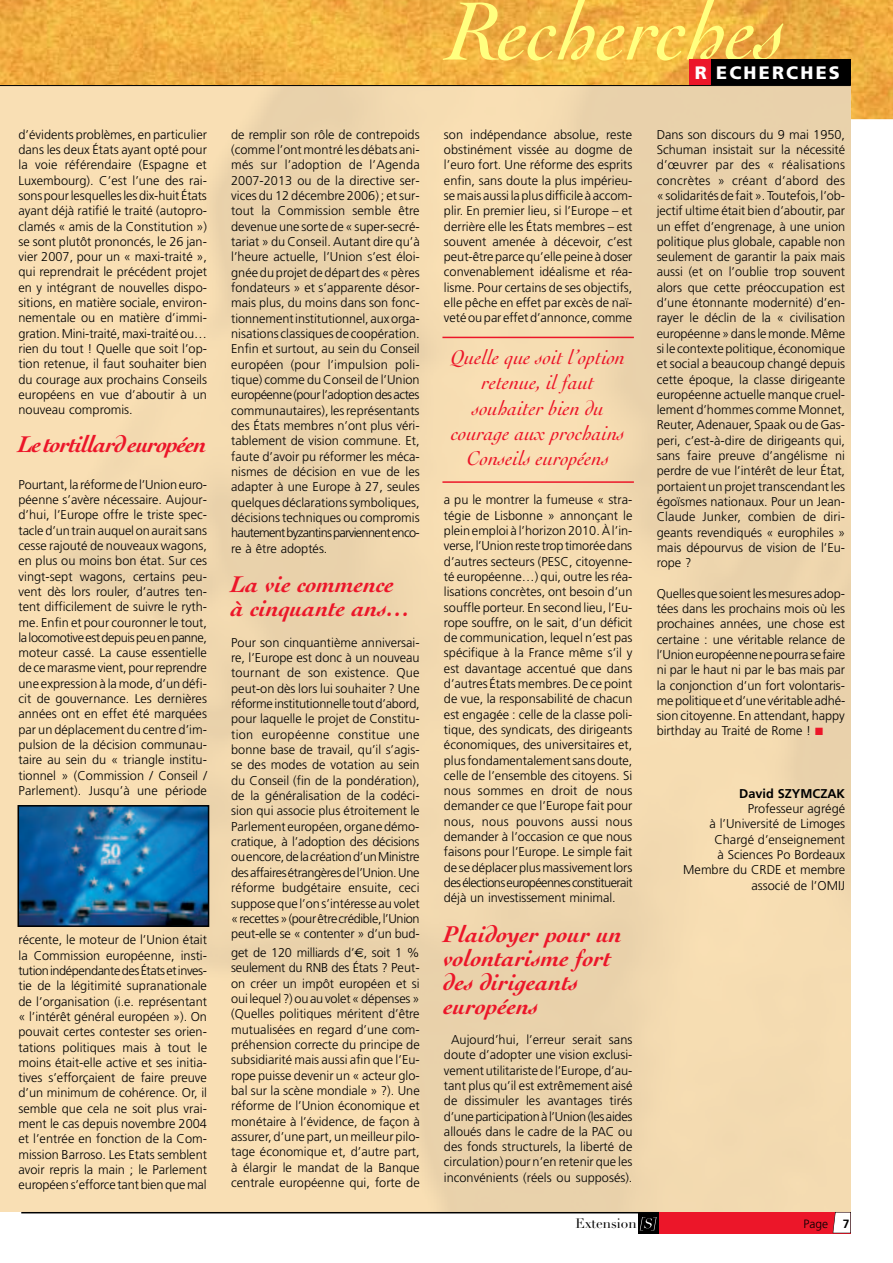
<style>
.page{position:relative;width:893px;height:1263px;background:#fff}
.page>*{position:absolute;margin:0;border:0;box-sizing:border-box;transform-origin:0 0}
.t1{font:italic 87.15px "Cochin";color:#ffff80}
.t2{font:italic 700 24px/24px "Cochin";color:#ec1629}
.t3{font:italic 700 24px "Cochin";letter-spacing:-.04em;color:#ec1629}
.t4{font:italic 21px/25.2px "Cochin";color:#ec1629;text-align:center}
.t5{font:900 18px "Frutiger";letter-spacing:.12em;color:#fff}
.t6{font:13.5px "Didot LH";color:#000}
.t7{font:300 12.75px/15.3px "Frutiger";color:#000;text-align:justify}
.t8{font:700 12.75px "Frutiger";color:#000}
.t9{font:300 12px "Frutiger";color:#000}
.s1{font-family:"Euro Sans";font-weight:400}
.s2{color:#ec1629}
.s3{font-weight:700}
</style>
<div class="page">
<div style="left:0;top:85px;width:850px;height:1127px;background:#f9dfb4"></div>
<img style="left:0;top:0;width:892px;height:119px">
<div style="left:710px;top:60px;width:140px;height:25px;background:#000"></div>
<div style="left:689px;top:60px;width:21px;height:25px;background:#ec1629"></div>
<hr style="left:21px;top:1212px;width:638px;height:1px;background:#000">
<div style="left:638px;top:1212px;width:21px;height:21px;background:#000"></div>
<svg style="left:639px;top:1217px;width:17px;height:13px"></svg>
<div style="left:659px;top:1212px;width:191px;height:21px;background:#ec1629"></div>
<svg style="left:832px;top:1212px;width:18px;height:21px"></svg>
<hr style="left:0;top:85px;width:850px;height:1px;background:#000">
<hr style="left:442px;top:481px;width:192px;height:2px;background:#ec1629">
<hr style="left:442px;top:337px;width:192px;height:1px;background:#ec1629">
<img style="left:21px;top:808px;width:185px;height:116px">
<div style="left:18px;top:805px;width:191px;height:122px;border:2px solid #000"></div>
<p class="t7" style="left:19px;top:128px;width:190px">d’évidents problèmes, en particulier dans les deux États ayant opté pour la voie référendaire (Espagne et Luxembourg). C’est l’une des rai&shy;sons pour lesquelles les dix-huit États ayant déjà ratifié le traité (autopro&shy;clamés « amis de la Constitution ») se sont plutôt prononcés, le 26 jan&shy;vier 2007, pour un « maxi-traité », qui reprendrait le précédent projet en y intégrant de nouvelles dispo&shy;sitions, en matière sociale, environ&shy;nementale ou en matière d’immi&shy;gration. Mini-traité, maxi-traité ou… rien du tout ! Quelle que soit l’op&shy;tion retenue, il faut souhaiter bien du courage aux prochains Conseils européens en vue d’aboutir à un nouveau compromis.</p>
<h2 class="t3" style="left:19px;top:435px;width:190px">Le tortillard européen</h2>
<p class="t7" style="left:19px;top:478px;width:190px">Pourtant, la réforme de l’Union euro&shy;péenne s’avère nécessaire. Aujour&shy;d’hui, l’Europe offre le triste spec&shy;tacle d’un train auquel on aurait sans cesse rajouté de nouveaux wagons, en plus ou moins bon état. Sur ces vingt-sept wagons, certains peu&shy;vent dès lors rouler, d’autres ten&shy;tent difficilement de suivre le ryth&shy;me. Enfin et pour couronner le tout, la locomotive est depuis peu en panne, moteur cassé. La cause essentielle de ce marasme vient, pour reprendre une expression à la mode, d’un défi&shy;cit de gouvernance. Les dernières années ont en effet été marquées par un déplacement du centre d’im&shy;pulsion de la décision communau&shy;taire au sein du « triangle institu&shy;tionnel » (Commission / Conseil / Parlement). Jusqu’à une période</p>
<p class="t7" style="left:19px;top:933px;width:190px">récente, le moteur de l’Union était la Commission européenne, insti&shy;tution indépendante des États et inves&shy;tie de la légitimité supranationale de l’organisation (i.e. représentant « l’intérêt général européen »). On pouvait certes contester ses orien&shy;tations politiques mais à tout le moins était-elle active et ses initia&shy;tives s’efforçaient de faire preuve d’un minimum de cohérence. Or, il semble que cela ne soit plus vrai&shy;ment le cas depuis novembre 2004 et l’entrée en fonction de la Com&shy;mission Barroso. Les Etats semblent avoir repris la main ; le Parlement européen s’efforce tant bien que mal</p>
<p class="t7" style="left:231px;top:128px;width:190px">de remplir son rôle de contrepoids (comme l’ont montré les débats ani&shy;més sur l’adoption de l’Agenda 2007-2013 ou de la directive ser&shy;vices du 12 décembre 2006) ; et sur&shy;tout la Commission semble être devenue une sorte de « super-secré&shy;tariat » du Conseil. Autant dire qu’à l’heure actuelle, l’Union s’est éloi&shy;gnée du projet de départ des « pères fondateurs » et s’apparente désor&shy;mais plus, du moins dans son fonc&shy;tionnement institutionnel, aux orga&shy;nisations classiques de coopération.<br>Enfin et surtout, au sein du Conseil européen (pour l’impulsion poli&shy;tique) comme du Conseil de l’Union européenne (pour l’adoption des actes communautaires), les représentants des États membres n’ont plus véri&shy;tablement de vision commune. Et, faute d’avoir pu réformer les méca&shy;nismes de décision en vue de les adapter à une Europe à 27, seules quelques déclarations symboliques, décisions techniques ou compromis hautement byzantins parviennent enco&shy;re à être adoptés.</p>
<h2 class="t2" style="left:231px;top:574px;width:181px">La vie commence à cinquante ans…</h2>
<p class="t7" style="left:231px;top:636px;width:190px">Pour son cinquantième anniversai&shy;re, l’Europe est donc à un nouveau tournant de son existence. Que peut-on dès lors lui souhaiter ? Une réforme institutionnelle tout d’abord, pour laquelle le projet de Constitu&shy;tion européenne constitue une bonne base de travail, qu’il s’agis&shy;se des modes de votation au sein du Conseil (fin de la pondération), de la généralisation de la codéci&shy;sion qui associe plus étroitement le Parlement européen, organe démo&shy;cratique, à l’adoption des décisions ou encore, de la création d’un Ministre des affaires étrangères de l’Union. Une réforme budgétaire ensuite, ceci suppose que l’on s’intéresse au volet « recettes » (pour être crédible, l’Union peut-elle se « contenter » d’un bud-</p>
<p class="t7" style="left:231px;top:946px;width:190px">get de 120 milliards d’<span class="s1">€</span>, soit 1 % seulement du RNB des États ? Peut&shy;on créer un impôt européen et si oui lequel ?) ou au volet « dépenses » (Quelles politiques méritent d’être mutualisées en regard d’une com&shy;préhension correcte du principe de subsidiarité mais aussi afin que l’Eu&shy;rope puisse devenir un « acteur glo&shy;bal sur la scène mondiale » ?). Une réforme de l’Union économique et monétaire à l’évidence, de façon à assurer, d’une part, un meilleur pilo&shy;tage économique et, d’autre part, à élargir le mandat de la Banque centrale européenne qui, forte de</p>
<h1 class="t1" style="left:446px;top:-3px;width:342px">Recherches</h1>
<h3 class="t5" style="left:695px;top:65px;width:146px">RCECHERCHES</h3>
<h3 class="t5" style="left:724px;top:65px;width:114px">HRONIQUE</h3>
<p class="t7" style="left:444px;top:128px;width:190px">son indépendance absolue, reste obstinément vissée au dogme de l’euro fort. Une réforme des esprits enfin, sans doute la plus impérieu&shy;se mais aussi la plus difficile à accom&shy;plir. En premier lieu, si l’Europe – et derrière elle les États membres – est souvent amenée à décevoir, c’est peut-être parce qu’elle peine à doser convenablement idéalisme et réa&shy;lisme. Pour certains de ses objectifs, elle pêche en effet par excès de naï&shy;veté ou par effet d’annonce, comme</p>
<p class="t7" style="left:656px;top:128px;width:190px">Dans son discours du 9 mai 1950, Schuman insistait sur la nécessité d’œuvrer par des « réalisations concrètes » créant d’abord des « solidarités de fait ». Toutefois, l’ob&shy;jectif ultime était bien d’aboutir, par un effet d’engrenage, à une union politique plus globale, capable non seulement de garantir la paix mais aussi (et on l’oublie trop souvent alors que cette préoccupation est d’une étonnante modernité) d’en&shy;rayer le déclin de la « civilisation européenne » dans le monde. Même si le contexte politique, économique et social a beaucoup changé depuis cette époque, la classe dirigeante européenne actuelle manque cruel&shy;lement d’hommes comme Monnet, Reuter, Adenauer, Spaak ou de Gas&shy;peri, c’est-à-dire de dirigeants qui, sans faire preuve d’angélisme ni perdre de vue l’intérêt de leur État, portaient un projet transcendant les égoïsmes nationaux. Pour un Jean-Claude Junker, combien de diri&shy;geants revendiqués « europhiles » mais dépourvus de vision de l’Eu&shy;rope ?</p>
<p class="t7" style="left:656px;top:587px;width:190px">Quelles que soient les mesures adop&shy;tées dans les prochains mois où les prochaines années, une chose est certaine : une véritable relance de l’Union européenne ne pourra se faire ni par le haut ni par le bas mais par la conjonction d’un fort volontaris&shy;me politique et d’une véritable adhé&shy;sion citoyenne. En attendant, happy birthday au Traité de Rome ! <span class="s2">■</span></p>
<h3 class="t4" style="left:451px;top:347px;width:176px">Quelle que soit l’option retenue, il faut souhaiter bien du courage aux prochains<br>Conseils européens</h3>
<p class="t7" style="left:444px;top:493px;width:190px">a pu le montrer la fumeuse « stra&shy;tégie de Lisbonne » annonçant le plein emploi à l’horizon 2010. À l’in&shy;verse, l’Union reste trop timorée dans d’autres secteurs (PESC, citoyenne&shy;té européenne…) qui, outre les réa&shy;lisations concrètes, ont besoin d’un souffle porteur. En second lieu, l’Eu&shy;rope souffre, on le sait, d’un déficit de communication, lequel n’est pas spécifique à la France même s’il y est davantage accentué que dans d’autres États membres. De ce point de vue, la responsabilité de chacun est engagée : celle de la classe poli&shy;tique, des syndicats, des dirigeants économiques, des universitaires et, plus fondamentalement sans doute, celle de l’ensemble des citoyens. Si nous sommes en droit de nous demander ce que l’Europe fait pour nous, nous pouvons aussi nous demander à l’occasion ce que nous faisons pour l’Europe. Le simple fait de se déplacer plus massivement lors des élections européennes constituerait déjà un investissement minimal.</p>
<h2 class="t2" style="left:444px;top:924px;width:180px">Plaidoyer pour un volontarisme fort des dirigeants européens</h2>
<p class="t7" style="left:444px;top:1033px;width:190px;text-align:center">Aujourd’hui, l’erreur serait sans doute d’adopter une vision exclusi&shy;vement utilitariste de l’Europe, d’au&shy;tant plus qu’il est extrêmement aisé de dissimuler les avantages tirés d’une participation à l’Union (les aides alloués dans le cadre de la PAC ou des fonds structurels, la liberté de circulation) pour n’en retenir que les inconvénients (réels ou supposés).</p>
<p class="t8" style="left:739px;top:788px;width:107px">David SZYMCZAK</p>
<p class="t7" style="left:683px;top:802px;width:163px;text-align:right">Professeur agrégé<br>à l’Université de Limoges<br>Chargé d’enseignement<br>à Sciences Po Bordeaux<br>Membre du CRDE et membre associé de l’OMIJ</p>
<p class="t6" style="left:575px;top:1218px;width:62px">Extension</p>
<p class="t9" style="left:803px;top:1219px;width:47px">Page <span class="s3">7</span></p>
</div>
